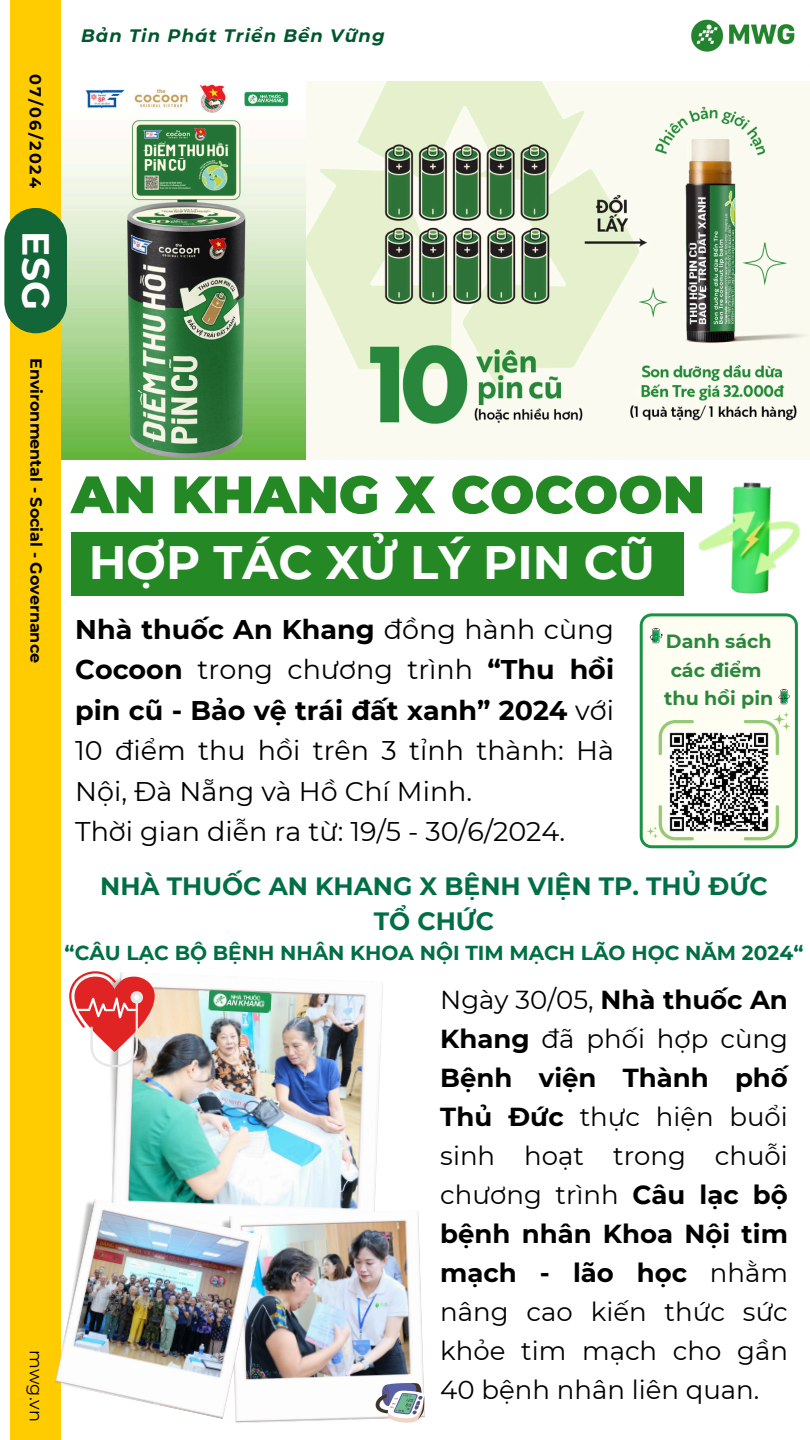
<style>
.page{position:relative;width:810px;height:1440px;background:#fff}
.page>*{position:absolute;margin:0;border:0;box-sizing:border-box;transform-origin:0 0}
.t1{font:900 52.6px "Montserrat";color:#248925}
.t2{font:700 46.8px "Montserrat";color:#fff}
.t3{font:700 37.7px "Montserrat";color:#fff}
.t4{font:27px/40.5px "Montserrat";color:#000}
.t5{font:26px/39px "Montserrat";color:#000;text-align:justify}
.t6{font:700 25px/34.5px "Montserrat";color:#006f45;text-align:center}
.t7{font:700 20.2px "Montserrat";color:#006f45}
.t8{font:700 19.1px/28.3px "Montserrat";color:#2c873d;text-align:center}
.t9{font:italic 700 18px "Montserrat";letter-spacing:.06em;color:#00572d}
.t10{font:17.7px "Montserrat";color:#000}
.t11{font:700 16px "Montserrat";color:#000}
.s1{font-weight:700}
</style>
<div class="page">
<img style="left:691px;top:19px;width:104px;height:33px">
<img style="left:61px;top:81px;width:250px;height:379px">
<div style="left:10px;top:0;width:51px;height:1440px;background:#ffcc01"></div>
<div style="left:4px;top:208px;width:63px;height:125px;background:#126637;border-radius:31px"></div>
<div style="left:71px;top:532px;width:612px;height:64px;background:#248925"></div>
<img style="left:307px;top:81px;width:503px;height:378px">
<svg style="left:640px;top:613px;width:158px;height:235px"></svg>
<img style="left:668px;top:731px;width:102px;height:101px">
<img style="left:110px;top:983px;width:273px;height:227px">
<img style="left:235px;top:1210px;width:190px;height:213px">
<img style="left:55px;top:1197px;width:208px;height:222px">
<svg style="left:69px;top:971px;width:86px;height:96px"></svg>
<svg style="left:376px;top:1383px;width:48px;height:40px"></svg>
<img style="left:683px;top:482px;width:118px;height:114px">
<img style="left:208px;top:990px;width:64px;height:23px">
<p class="t11" style="left:45px;top:74px;width:115px;rotate:90deg">07/06/2024</p>
<p class="t3" style="left:59px;top:231px;width:80px;rotate:90deg">ESG</p>
<p class="t9" style="left:81px;top:25px;width:305px">Bản Tin Phát Triển Bền Vững</p>
<p class="t11" style="left:46px;top:354px;width:307px;rotate:90deg">Environmental - Social - Governance</p>
<p class="t11" style="left:46px;top:358px;width:307px;rotate:90deg">Environmental - Social - Governance</p>
<p class="t10" style="left:47px;top:1350px;width:73px;rotate:90deg">mwg.vn</p>
<h6 class="t1" style="left:71px;top:462px;width:635px">AN KHANG X COCOON</h6>
<p class="t2" style="left:89px;top:534px;width:568px">HỢP TÁC XỬ LÝ PIN CŨ</p>
<h2 class="t4" style="left:75px;top:609px;width:540px"><span class="s1">Nhà thuốc An Khang</span> đồng hành cùng <span class="s1">Cocoon</span> trong chương trình <span class="s1">“Thu hồi pin cũ - Bảo vệ trái đất xanh” 2024</span> với 10 điểm thu hồi trên 3 tỉnh thành: Hà Nội, Đà Nẵng và Hồ Chí Minh.<br>Thời gian diễn ra từ: 19/5 - 30/6/2024.</h2>
<p class="t8" style="left:664px;top:627px;width:111px">Danh sách các điểm thu hồi pin</p>
<h5 class="t6" style="left:100px;top:869px;width:669px">NHÀ THUỐC AN KHANG X BỆNH VIỆN TP. THỦ ĐỨC<br>TỔ CHỨC</h5>
<h5 class="t7" style="left:65px;top:940px;width:740px">“CÂU LẠC BỘ BỆNH NHÂN KHOA NỘI TIM MẠCH LÃO HỌC NĂM 2024“</h5>
<p class="t5" style="left:440px;top:980px;width:349px">Ngày 30/05, <span class="s1">Nhà thuốc An Khang</span> đã phối hợp cùng <span class="s1">Bệnh viện Thành phố Thủ Đức</span> thực hiện buổi sinh hoạt trong chuỗi chương trình <span class="s1">Câu lạc bộ bệnh nhân Khoa Nội tim mạch - lão học</span> nhằm nâng cao kiến thức sức khỏe tim mạch cho gần 40 bệnh nhân liên quan.</p>
</div>
